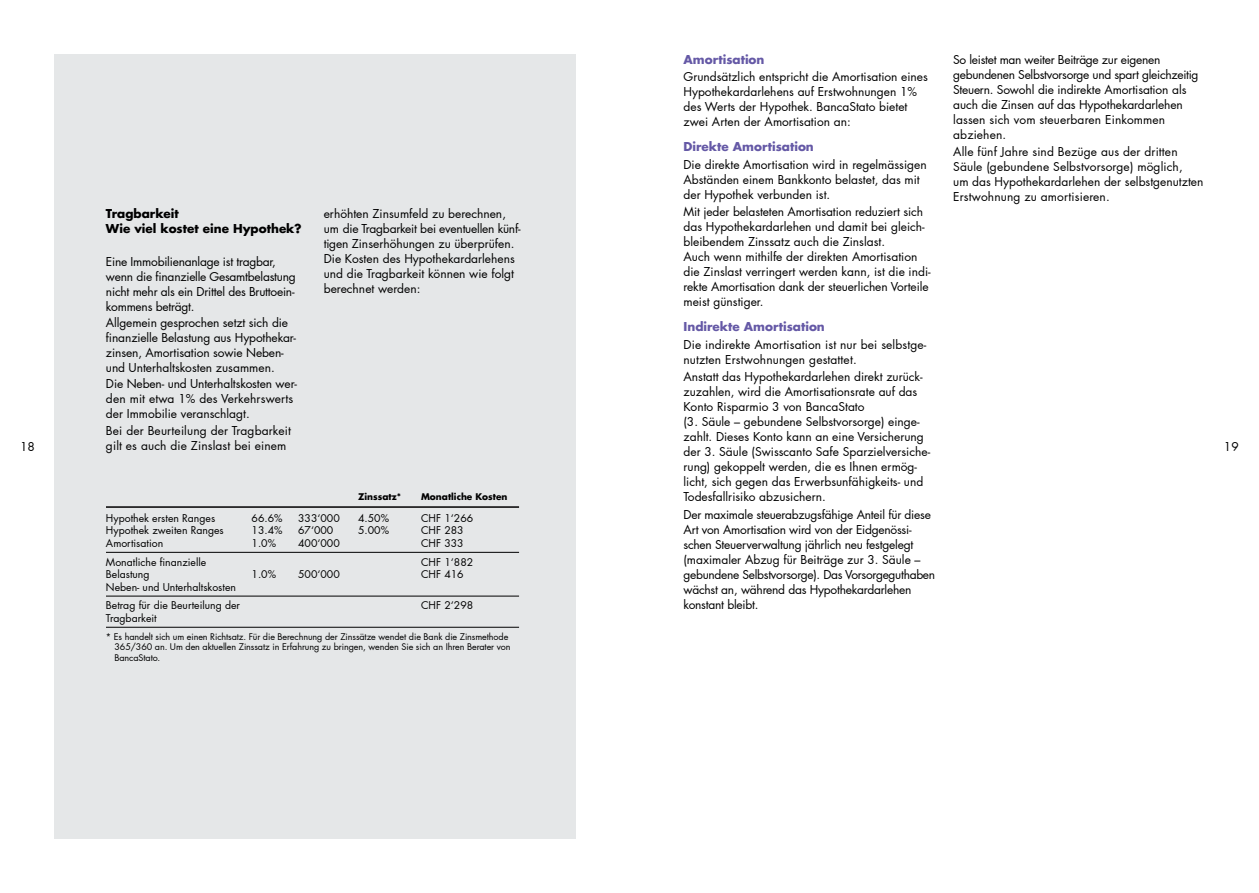
<style>
.page{position:relative;width:1259px;height:893px;background:#fff}
.page>*{position:absolute;margin:0;border:0;box-sizing:border-box;transform-origin:0 0}
.t1{font:12px/15px "Futura LT Pro";color:#000}
.t2{font:12px/15px "Futura LT Pro";letter-spacing:-.02em;color:#000}
.t3{font:700 12px "Futura LT Pro";color:#6559a6}
.t4{font:700 12px/15px "Futura LT Pro";color:#000}
.tab_5_colonne{font:10.5px "Futura LT Pro";color:#000}
.note{font:9px/10.5px "Futura LT Pro";letter-spacing:-.01em;color:#000}
._1_riga_5_colonne{font:700 9px "Futura LT Pro";color:#000}
</style>
<div class="page">
<div style="left:54px;top:54px;width:521px;height:785px;background:#e5e7e8"></div>
<hr style="left:106px;top:506px;width:413px;height:2px;background:#000">
<hr style="left:106px;top:552px;width:413px;height:1px;background:#000">
<hr style="left:106px;top:596px;width:413px;height:1px;background:#000">
<hr style="left:106px;top:627px;width:413px;height:1px;background:#000">
<p class="t1" style="left:953px;top:52px;width:247px">So leistet man weiter Beiträge zur eigenen gebundenen Selbstvorsorge und spart gleichzeitig Steuern. Sowohl die indirekte Amortisation als auch die Zinsen auf das Hypothekardarlehen lassen sich vom steuerbaren Einkommen abziehen.</p>
<p class="t1" style="left:953px;top:144px;width:252px">Alle fünf Jahre sind Bezüge aus der dritten Säule (gebundene Selbstvorsorge) möglich,<br>um das Hypothekardarlehen der selbstgenutzten Erstwohnung zu amortisieren.</p>
<p class="t3" style="left:683px;top:50px;width:82px">Amortisation</p>
<p class="t1" style="left:683px;top:69px;width:246px">Grundsätzlich entspricht die Amortisation eines Hypothekardarlehens auf Erstwohnungen 1% des Werts der Hypothek. BancaStato bietet zwei Arten der Amortisation an:</p>
<p class="t3" style="left:683px;top:137px;width:132px">Direkte Amortisation</p>
<p class="t1" style="left:683px;top:157px;width:245px">Die direkte Amortisation wird in regelmässigen<br>Abständen einem Bankkonto belastet, das mit der Hypothek verbunden ist.</p>
<p class="t1" style="left:683px;top:204px;width:249px">Mit jeder belasteten Amortisation reduziert sich das Hypothekardarlehen und damit bei gleich&shy;bleibendem Zinssatz auch die Zinslast.<br>Auch wenn mithilfe der direkten Amortisation die Zinslast verringert werden kann, ist die indi&shy;rekte Amortisation dank der steuerlichen Vorteile meist günstiger.</p>
<p class="t3" style="left:683px;top:317px;width:143px">Indirekte Amortisation</p>
<p class="t1" style="left:683px;top:337px;width:244px">Die indirekte Amortisation ist nur bei selbstge&shy;nutzten Erstwohnungen gestattet.</p>
<p class="t1" style="left:683px;top:369px;width:248px">Anstatt das Hypothekardarlehen direkt zurück&shy;zuzahlen, wird die Amortisationsrate auf das Konto Risparmio 3 von BancaStato<br>(3. Säule – gebundene Selbstvorsorge) einge&shy;zahlt. Dieses Konto kann an eine Versicherung der 3. Säule (Swisscanto Safe Sparzielversiche&shy;rung) gekoppelt werden, die es Ihnen ermög&shy;licht, sich gegen das Erwerbsunfähigkeits- und Todesfallrisiko abzusichern.</p>
<p class="t2" style="left:683px;top:507px;width:253px">Der maximale steuerabzugsfähige Anteil für diese Art von Amortisation wird von der Eidgenössi&shy;schen Steuerverwaltung jährlich neu festgelegt (maximaler Abzug für Beiträge zur 3. Säule – gebundene Selbstvorsorge). Das Vorsorgeguthaben wächst an, während das Hypothekardarlehen konstant bleibt.</p>
<p class="t1" style="left:324px;top:206px;width:198px">erhöhten Zinsumfeld zu berechnen, um die Tragbarkeit bei eventuellen künf&shy;tigen Zinserhöhungen zu überprüfen.<br>Die Kosten des Hypothekardarlehens und die Tragbarkeit können wie folgt berechnet werden:</p>
<p class="t4" style="left:106px;top:206px;width:197px">Tragbarkeit<br>Wie viel kostet eine Hypothek?</p>
<p class="t2" style="left:106px;top:254px;width:191px">Eine Immobilienanlage ist tragbar, wenn die finanzielle Gesamtbelastung nicht mehr als ein Drittel des Bruttoein&shy;kommens beträgt.</p>
<p class="t1" style="left:106px;top:315px;width:192px">Allgemein gesprochen setzt sich die finanzielle Belastung aus Hypothekar&shy;zinsen, Amortisation sowie Neben&shy;und Unterhaltskosten zusammen.</p>
<p class="t1" style="left:106px;top:376px;width:192px">Die Neben- und Unterhaltskosten wer&shy;den mit etwa 1% des Verkehrswerts der Immobilie veranschlagt.</p>
<p class="t1" style="left:106px;top:423px;width:186px">Bei der Beurteilung der Tragbarkeit gilt es auch die Zinslast bei einem</p>
<p class="t1" style="left:20px;top:439px;width:16px">18</p>
<p class="t1" style="left:1224px;top:439px;width:16px">19</p>
<p class="_1_riga_5_colonne" style="left:358px;top:490px;width:45px">Zinssatz*</p>
<p class="_1_riga_5_colonne" style="left:421px;top:490px;width:88px">Monatliche Kosten</p>
<p class="tab_5_colonne" style="left:106px;top:511px;width:111px">Hypothek ersten Ranges</p>
<p class="tab_5_colonne" style="left:251px;top:511px;width:33px">66.6%</p>
<p class="tab_5_colonne" style="left:298px;top:511px;width:43px">333‘000</p>
<p class="tab_5_colonne" style="left:358px;top:511px;width:33px">4.50%</p>
<p class="tab_5_colonne" style="left:421px;top:511px;width:54px">CHF 1‘266</p>
<p class="tab_5_colonne" style="left:106px;top:523px;width:119px">Hypothek zweiten Ranges</p>
<p class="tab_5_colonne" style="left:251px;top:523px;width:33px">13.4%</p>
<p class="tab_5_colonne" style="left:298px;top:523px;width:37px">67‘000</p>
<p class="tab_5_colonne" style="left:358px;top:523px;width:33px">5.00%</p>
<p class="tab_5_colonne" style="left:421px;top:523px;width:44px">CHF 283</p>
<p class="tab_5_colonne" style="left:106px;top:536px;width:59px">Amortisation</p>
<p class="tab_5_colonne" style="left:251px;top:536px;width:26px">1.0%</p>
<p class="tab_5_colonne" style="left:298px;top:536px;width:43px">400‘000</p>
<p class="tab_5_colonne" style="left:421px;top:536px;width:44px">CHF 333</p>
<p class="tab_5_colonne" style="left:106px;top:555px;width:102px">Monatliche finanzielle</p>
<p class="tab_5_colonne" style="left:421px;top:555px;width:54px">CHF 1‘882</p>
<p class="tab_5_colonne" style="left:106px;top:567px;width:45px">Belastung</p>
<p class="tab_5_colonne" style="left:251px;top:567px;width:26px">1.0%</p>
<p class="tab_5_colonne" style="left:298px;top:567px;width:43px">500‘000</p>
<p class="tab_5_colonne" style="left:421px;top:567px;width:44px">CHF 416</p>
<p class="tab_5_colonne" style="left:106px;top:580px;width:131px">Neben- und Unterhaltskosten</p>
<p class="tab_5_colonne" style="left:106px;top:598px;width:136px">Betrag für die Beurteilung der</p>
<p class="tab_5_colonne" style="left:421px;top:598px;width:54px">CHF 2‘298</p>
<p class="tab_5_colonne" style="left:106px;top:611px;width:52px">Tragbarkeit</p>
<p class="note" style="left:114px;top:631px;width:398px;text-indent:-9px">* Es handelt sich um einen Richtsatz. Für die Berechnung der Zinssätze wendet die Bank die Zinsmethode<br>365/360 an. Um den aktuellen Zinssatz in Erfahrung zu bringen, wenden Sie sich an Ihren Berater von<br>BancaStato.</p>
</div>
